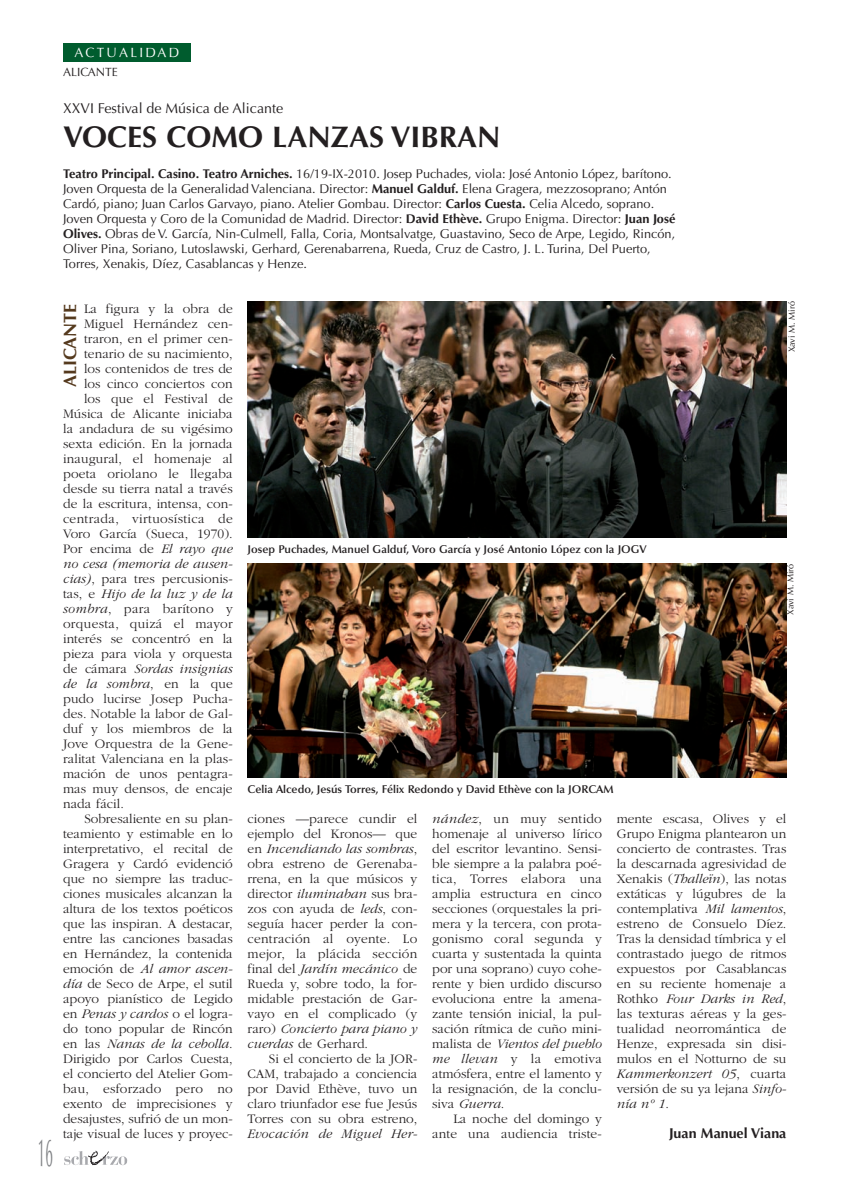
<style>
.page{position:relative;width:851px;height:1191px;background:#fff}
.page>*{position:absolute;margin:0;border:0;box-sizing:border-box;transform-origin:0 0}
.t1{font:39px "Optima LT Std";color:#808285;scale:.35 1}
.t2{font:700 30px "Optima LT Std";color:#231f20}
.t3{font:700 18px "Optima LT Std";color:#553a1e}
.t4{font:14.25px "Optima LT Std";color:#231f20}
.t5{font:700 14.25px "Optima LT Std";color:#231f20}
.t6{font:300 13.5px/15px "ITC Garamond Std";letter-spacing:.005em;color:#231f20;text-align:justify}
.t7{font:italic 300 13.5px "ITC Garamond Std";letter-spacing:.005em;color:#231f20}
.t8{font:300 13.5px "ITC Garamond Std";letter-spacing:.025em;color:#231f20}
.t9{font:13.5px "Optima LT Std";letter-spacing:.165em;color:#fff}
.t10{font:12.75px/15px "Optima LT Std";color:#231f20}
.t11{font:12px "Optima LT Std";color:#231f20}
.t12{font:600 11.25px "Optima LT Std";color:#231f20}
.t13{font:9px "Optima LT Std";color:#231f20}
.s1{font-weight:700}
.s2{font-style:italic}
.s3{font-style:normal}
</style>
<div class="page">
<svg style="left:64px;top:1150px;width:63px;height:15px"></svg>
<div style="left:63px;top:43px;width:128px;height:18px;background:#005c2e"></div>
<img style="left:247px;top:301px;width:539px;height:237px">
<img style="left:247px;top:564px;width:539px;height:214px">
<p class="t9" style="left:75px;top:47px;width:106px">ACTUALIDAD</p>
<p class="t11" style="left:63px;top:67px;width:56px">ALICANTE</p>
<p class="t4" style="left:63px;top:102px;width:221px">XXVI Festival de Música de Alicante</p>
<h2 class="t2" style="left:63px;top:125px;width:439px">VOCES COMO LANZAS VIBRAN</h2>
<p class="t10" style="left:63px;top:167px;width:613px"><span class="s1">Teatro Principal. Casino. Teatro Arniches.</span> 16/19-IX-2010. Josep Puchades, viola: José Antonio López, barítono.<br>Joven Orquesta de la Generalidad Valenciana. Director: <span class="s1">Manuel Galduf.</span> Elena Gragera, mezzosoprano; Antón Cardó, piano; Juan Carlos Garvayo, piano. Atelier Gombau. Director: <span class="s1">Carlos Cuesta.</span> Celia Alcedo, soprano.<br>Joven Orquesta y Coro de la Comunidad de Madrid. Director: <span class="s1">David Ethève.</span> Grupo Enigma. Director: <span class="s1">Juan José Olives.</span> Obras de V. García, Nin-Culmell, Falla, Coria, Montsalvatge, Guastavino, Seco de Arpe, Legido, Rincón, Oliver Pina, Soriano, Lutoslawski, Gerhard, Gerenabarrena, Rueda, Cruz de Castro, J. L. Turina, Del Puerto, Torres, Xenakis, Díez, Casablancas y Henze.</p>
<h1 class="t1" style="left:38px;top:1137px;width:45px">16</h1>
<h3 class="t3" style="left:63px;top:387px;width:85px;rotate:-90deg">ALICANTE</h3>
<p class="t13" style="left:787px;top:352px;width:53px;rotate:-90deg">Xavi M. Miró</p>
<p class="t6" style="left:84px;top:302px;width:150px">La figura y la obra de</p>
<p class="t6" style="left:84px;top:317px;width:150px">Miguel Hernández cen-</p>
<p class="t6" style="left:84px;top:332px;width:150px">traron, en el primer cen-</p>
<p class="t6" style="left:84px;top:347px;width:150px">tenario de su nacimiento,</p>
<p class="t6" style="left:84px;top:362px;width:150px">los contenidos de tres de</p>
<p class="t6" style="left:84px;top:377px;width:150px">los cinco conciertos con</p>
<p class="t6" style="left:84px;top:392px;width:150px">los que el Festival de</p>
<p class="t6" style="left:63px;top:407px;width:171px">Música de Alicante iniciaba</p>
<p class="t6" style="left:63px;top:422px;width:171px">la andadura de su vigésimo</p>
<p class="t6" style="left:63px;top:437px;width:171px">sexta edición. En la jornada</p>
<p class="t6" style="left:63px;top:452px;width:171px">inaugural, el homenaje al</p>
<p class="t6" style="left:63px;top:467px;width:171px">poeta oriolano le llegaba</p>
<p class="t6" style="left:63px;top:482px;width:171px">desde su tierra natal a través</p>
<p class="t6" style="left:63px;top:497px;width:171px">de la escritura, intensa, con-</p>
<p class="t8" style="left:63px;top:513px;width:171px">centrada, virtuosística de</p>
<p class="t6" style="left:63px;top:527px;width:171px">Voro García (Sueca, 1970).</p>
<p class="t6" style="left:63px;top:542px;width:171px">Por encima de <span class="s2">El rayo que</span></p>
<p class="t7" style="left:63px;top:558px;width:171px">no cesa (memoria de ausen-</p>
<p class="t6" style="left:63px;top:572px;width:171px"><span class="s2">cias)</span>, para tres percusionis-</p>
<p class="t7" style="left:63px;top:588px;width:171px"><span class="s3">tas, e</span> Hijo de la luz y de la</p>
<p class="t8" style="left:63px;top:603px;width:171px"><span class="s2">sombra</span>, para barítono y</p>
<p class="t8" style="left:63px;top:618px;width:171px">orquesta, quizá el mayor</p>
<p class="t6" style="left:63px;top:632px;width:171px">interés se concentró en la</p>
<p class="t6" style="left:63px;top:647px;width:171px">pieza para viola y orquesta</p>
<p class="t7" style="left:63px;top:663px;width:171px"><span class="s3">de cámara</span> Sordas insignias</p>
<p class="t7" style="left:63px;top:678px;width:171px">de la sombra<span class="s3">, en la que</span></p>
<p class="t6" style="left:63px;top:692px;width:171px">pudo lucirse Josep Pucha-</p>
<p class="t6" style="left:63px;top:707px;width:171px">des. Notable la labor de Gal-</p>
<p class="t6" style="left:63px;top:722px;width:171px">duf y los miembros de la</p>
<p class="t6" style="left:63px;top:737px;width:171px">Jove Orquestra de la Gene-</p>
<p class="t6" style="left:63px;top:752px;width:171px">ralitat Valenciana en la plas-</p>
<p class="t6" style="left:63px;top:767px;width:171px">mación de unos pentagra-</p>
<p class="t6" style="left:63px;top:782px;width:171px">mas muy densos, de encaje</p>
<p class="t6" style="left:63px;top:797px;width:62px">nada fácil.</p>
<p class="t6" style="left:84px;top:812px;width:150px">Sobresaliente en su plan-</p>
<p class="t6" style="left:63px;top:827px;width:171px">teamiento y estimable en lo</p>
<p class="t6" style="left:63px;top:842px;width:171px">interpretativo, el recital de</p>
<p class="t6" style="left:63px;top:857px;width:171px">Gragera y Cardó evidenció</p>
<p class="t6" style="left:63px;top:872px;width:171px">que no siempre las traduc-</p>
<p class="t6" style="left:63px;top:887px;width:171px">ciones musicales alcanzan la</p>
<p class="t6" style="left:63px;top:902px;width:171px">altura de los textos poéticos</p>
<p class="t6" style="left:63px;top:917px;width:171px">que las inspiran. A destacar,</p>
<p class="t6" style="left:63px;top:932px;width:171px">entre las canciones basadas</p>
<p class="t6" style="left:63px;top:947px;width:171px">en Hernández, la contenida</p>
<p class="t7" style="left:63px;top:963px;width:171px"><span class="s3">emoción de</span> Al amor ascen-</p>
<p class="t6" style="left:63px;top:977px;width:171px"><span class="s2">día</span> de Seco de Arpe, el sutil</p>
<p class="t6" style="left:63px;top:992px;width:171px">apoyo pianístico de Legido</p>
<p class="t7" style="left:63px;top:1008px;width:171px"><span class="s3">en</span> Penas y cardos <span class="s3">o el logra-</span></p>
<p class="t6" style="left:63px;top:1022px;width:171px">do tono popular de Rincón</p>
<p class="t7" style="left:63px;top:1038px;width:171px"><span class="s3">en las</span> Nanas de la cebolla<span class="s3">.</span></p>
<p class="t6" style="left:63px;top:1052px;width:171px">Dirigido por Carlos Cuesta,</p>
<p class="t6" style="left:63px;top:1067px;width:171px">el concierto del Atelier Gom-</p>
<p class="t6" style="left:63px;top:1082px;width:171px">bau, esforzado pero no</p>
<p class="t6" style="left:63px;top:1097px;width:171px">exento de imprecisiones y</p>
<p class="t6" style="left:63px;top:1112px;width:171px">desajustes, sufrió de un mon-</p>
<p class="t6" style="left:63px;top:1127px;width:171px">taje visual de luces y proyec-</p>
<p class="t12" style="left:247px;top:544px;width:400px">Josep Puchades, Manuel Galduf, Voro García y José Antonio López con la JOGV</p>
<p class="t13" style="left:786px;top:615px;width:53px;rotate:-90deg">Xavi M. Miró</p>
<p class="t12" style="left:247px;top:784px;width:367px">Celia Alcedo, Jesús Torres, Félix Redondo y David Ethève con la JORCAM</p>
<p class="t6" style="left:616px;top:812px;width:171px">mente escasa, Olives y el Grupo Enigma plantearon un concierto de contrastes. Tras la descarnada agresividad de Xenakis (<span class="s2">Thalleïn</span>), las notas extáticas y lúgubres de la contemplativa <span class="s2">Mil lamentos</span>, estreno de Consuelo Díez.<br>Tras la densidad tímbrica y el contrastado juego de ritmos expuestos por Casablancas en su reciente homenaje a Rothko <span class="s2">Four Darks in Red</span>, las texturas aéreas y la ges&shy;tualidad neorromántica de Henze, expresada sin disi&shy;mulos en el Notturno de su <span class="s2">Kammerkonzert 05</span>, cuarta versión de su ya lejana <span class="s2">Sinfo&shy;nía nº 1</span>.</p>
<p class="t5" style="left:669px;top:1127px;width:119px">Juan Manuel Viana</p>
<p class="t6" style="left:247px;top:812px;width:171px">ciones —parece cundir el ejemplo del Kronos— que en <span class="s2">Incendiando las sombras</span>, obra estreno de Gerenaba&shy;rrena, en la que músicos y director <span class="s2">iluminaban</span> sus bra&shy;zos con ayuda de <span class="s2">leds</span>, con&shy;seguía hacer perder la con&shy;centración al oyente. Lo mejor, la plácida sección final del <span class="s2">Jardín mecánico</span> de Rueda y, sobre todo, la for&shy;midable prestación de Gar&shy;vayo en el complicado (y raro) <span class="s2">Concierto para piano y cuerdas</span> de Gerhard.</p>
<p class="t6" style="left:247px;top:1052px;width:171px;text-indent:21px">Si el concierto de la JOR-CAM, trabajado a conciencia por David Ethève, tuvo un claro triunfador ese fue Jesús Torres con su obra estreno,</p>
<p class="t7" style="left:247px;top:1128px;width:171px">Evocación de Miguel Her-</p>
<p class="t6" style="left:432px;top:812px;width:171px"><span class="s2">nández</span>, un muy sentido homenaje al universo lírico del escritor levantino. Sensi&shy;ble siempre a la palabra poé&shy;tica, Torres elabora una amplia estructura en cinco secciones (orquestales la pri&shy;mera y la tercera, con prota&shy;gonismo coral segunda y cuarta y sustentada la quinta por una soprano) cuyo cohe&shy;rente y bien urdido discurso evoluciona entre la amena&shy;zante tensión inicial, la pul&shy;sación rítmica de cuño mini&shy;malista de <span class="s2">Vientos del pueblo me llevan</span> y la emotiva atmósfera, entre el lamento y la resignación, de la conclu&shy;siva <span class="s2">Guerra</span>.</p>
<p class="t6" style="left:432px;top:1112px;width:171px;text-align:right">La noche del domingo y ante una audiencia triste-</p>
</div>
